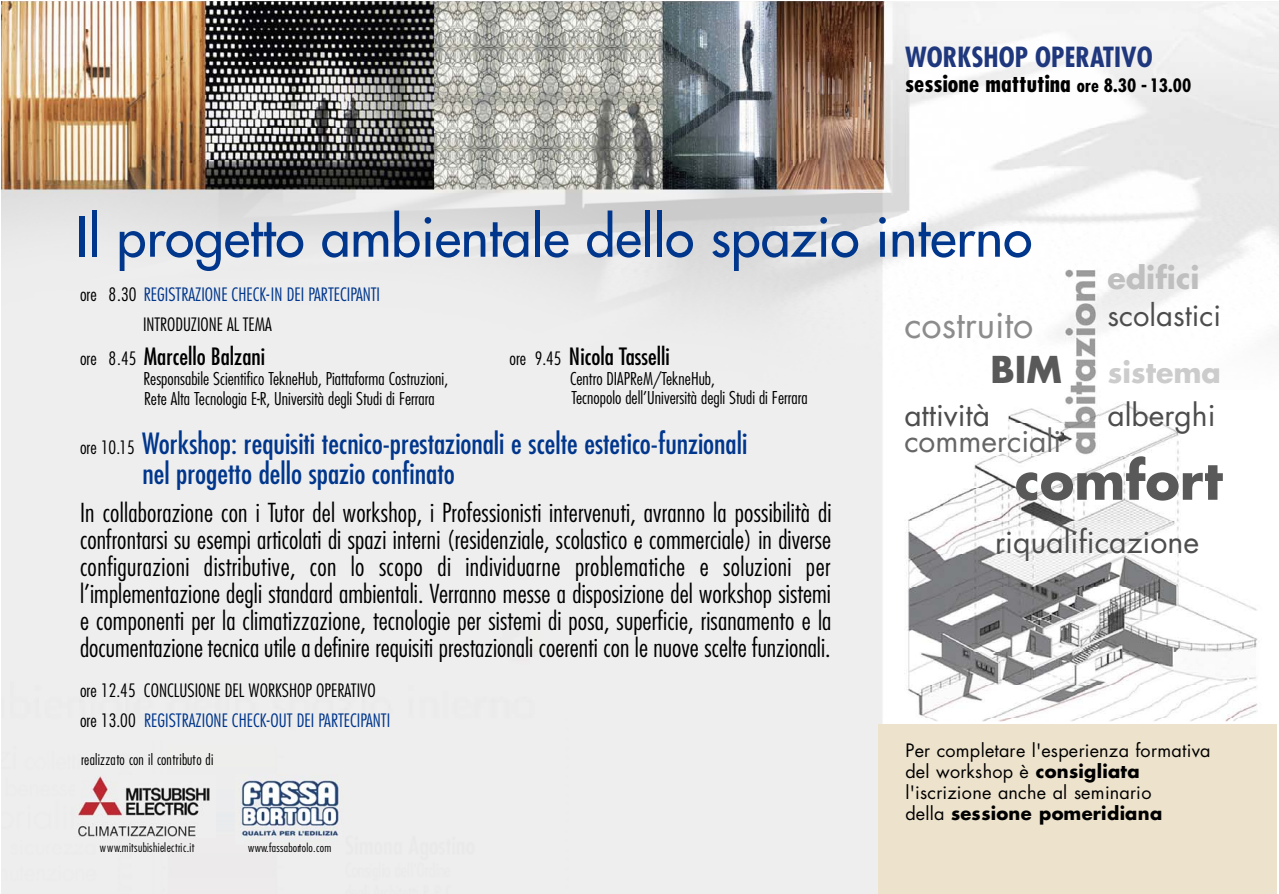
<style>
.page{position:relative;width:1279px;height:894px;background:#fff}
.page>*{position:absolute;margin:0;border:0;box-sizing:border-box;transform-origin:0 0}
.t1{font:53.25px "Futura";color:#00368c}
.t2{font:700 51.75px "Futura";color:#595959}
.t3{font:36px "Futura";color:#8c8c8c}
.t4{font:700 36px "Futura";color:#595959}
.t5{font:30.3px "Futura";color:#4d4d4d}
.t6{font:30px "Futura";color:#4d4d4d}
.t7{font:30px "Futura";color:#666}
.t8{font:700 30px "Futura";color:#bfbfbf}
.t9{font:29.25px "Futura";color:#4d4d4d}
.t10{font:condensed 28.5px/29.8px "Futura";color:#00368c}
.t11{font:700 28.5px "Futura";color:#ccc}
.t12{font:700 condensed 27px "Futura";color:#1f377d}
.t13{font:300 condensed 25.5px/27px "Futura";color:#000;text-align:justify}
.t14{font:condensed 23.25px "Futura";color:#000}
.t15{font:700 condensed 23.25px "Futura";color:#000;scale:1.05 1}
.t16{font:18px/21px "Futura";letter-spacing:.01em;color:#000}
.t17{font:300 condensed 18px/29.8px "Futura";color:#000}
.t18{font:300 condensed 18px/29.8px "Futura";color:#00368c}
.t19{font:300 condensed 17.25px/19.8px "Futura";color:#000}
.t20{font:300 condensed 15px "Futura";letter-spacing:.005em;color:#000}
.t21{font:300 condensed 12.3px "Futura";letter-spacing:.025em;color:#000}
.t22{font:300 condensed 11.7px "Futura";letter-spacing:.02em;color:#000;scale:1.06 1}
.s1{font-size:18px}
.s2{color:#000}
.s3{font-weight:300;font-size:18px}
.s4{font-weight:300;font-size:18px;color:#000}
.s5{color:#00368c}
.s6{font-weight:700}
</style>
<div class="page">
<img style="left:2px;top:1px;width:1275px;height:893px">
<img style="left:236px;top:774px;width:108px;height:71px">
<img style="left:75px;top:775px;width:141px;height:63px">
<div style="left:878px;top:724px;width:398px;height:170px;background:#ede2cc"></div>
<img style="left:1064px;top:261px;width:34px;height:194px">
<p class="t12" style="left:904px;top:45px;width:249px">WORKSHOP OPERATIVO</p>
<p class="t15" style="left:904px;top:73px;width:274px">sessione mattutina <span class="s1">ore 8.30 - 13.00</span></p>
<h1 class="t1" style="left:76px;top:210px;width:957px">Il progetto ambientale dello spazio interno</h1>
<p class="t8" style="left:1107px;top:264px;width:93px">edifici</p>
<p class="t18" style="left:143px;top:281px;width:238px;text-indent:-63px"><span class="s2">ore 8.30</span> REGISTRAZIONE CHECK-IN DEI PARTECIPANTI<br><span class="s2">INTRODUZIONE AL TEMA</span></p>
<p class="t14" style="left:80px;top:346px;width:187px"><span class="s3">ore 8.45</span> Marcello Balzani</p>
<p class="t19" style="left:143px;top:370px;width:306px">Responsabile Scientifico TekneHub, Piattaforma Costruzioni,<br>Rete Alta Tecnologia E-R, Università degli Studi di Ferrara</p>
<p class="t10" style="left:142px;top:431px;width:606px;text-indent:-62px"><span class="s4">ore 10.15</span> Workshop: requisiti tecnico-prestazionali e scelte estetico-funzionali nel progetto dello spazio confinato</p>
<p class="t13" style="left:80px;top:500px;width:753px">In collaborazione con i Tutor del workshop, i Professionisti intervenuti, avranno la possibilità di confrontarsi su esempi articolati di spazi interni (residenziale, scolastico e commerciale) in diverse configurazioni distributive, con lo scopo di individuarne problematiche e soluzioni per l’implementazione degli standard ambientali. Verranno messe a disposizione del workshop sistemi e componenti per la climatizzazione, tecnologie per sistemi di posa, superficie, risanamento e la documentazione tecnica utile adefinire requisiti prestazionali coerenti con le nuove scelte funzionali.</p>
<p class="t17" style="left:80px;top:677px;width:311px">ore 12.45 CONCLUSIONE DEL WORKSHOP OPERATIVO ore 13.00 <span class="s5">REGISTRAZIONE CHECK-OUT DEI PARTECIPANTI</span></p>
<p class="t9" style="left:1107px;top:302px;width:115px">scolastici</p>
<h3 class="t3" style="left:904px;top:308px;width:131px">costruito</h3>
<p class="t14" style="left:509px;top:346px;width:162px"><span class="s3">ore 9.45</span> Nicola Tasselli</p>
<p class="t19" style="left:570px;top:370px;width:239px">Centro DIAPReM/TekneHub,<br>Tecnopolo dell’Università degli Studi di Ferrara</p>
<h3 class="t4" style="left:990px;top:353px;width:73px">BIM</h3>
<p class="t11" style="left:1107px;top:359px;width:115px">sistema</p>
<p class="t6" style="left:1107px;top:401px;width:110px">alberghi</p>
<p class="t6" style="left:904px;top:401px;width:87px">attività</p>
<p class="t7" style="left:904px;top:427px;width:158px">commerciali</p>
<h2 class="t2" style="left:1014px;top:457px;width:209px">comfort</h2>
<p class="t5" style="left:994px;top:528px;width:205px">riqualificazione</p>
<p class="t20" style="left:81px;top:753px;width:134px">realizzato con il contributo di</p>
<p class="t21" style="left:100px;top:842px;width:96px">w w w.mitsubishielectric.it</p>
<p class="t22" style="left:248px;top:842px;width:80px">w w w.fa s s a b o rto lo .c o m</p>
<p class="t16" style="left:905px;top:742px;width:306px">Per completare l'esperienza formativa del workshop è <span class="s6">c o n s ig lia ta </span>l'iscrizione anche al seminario<br>della <span class="s6">sessione pomeridiana</span></p>
</div>
